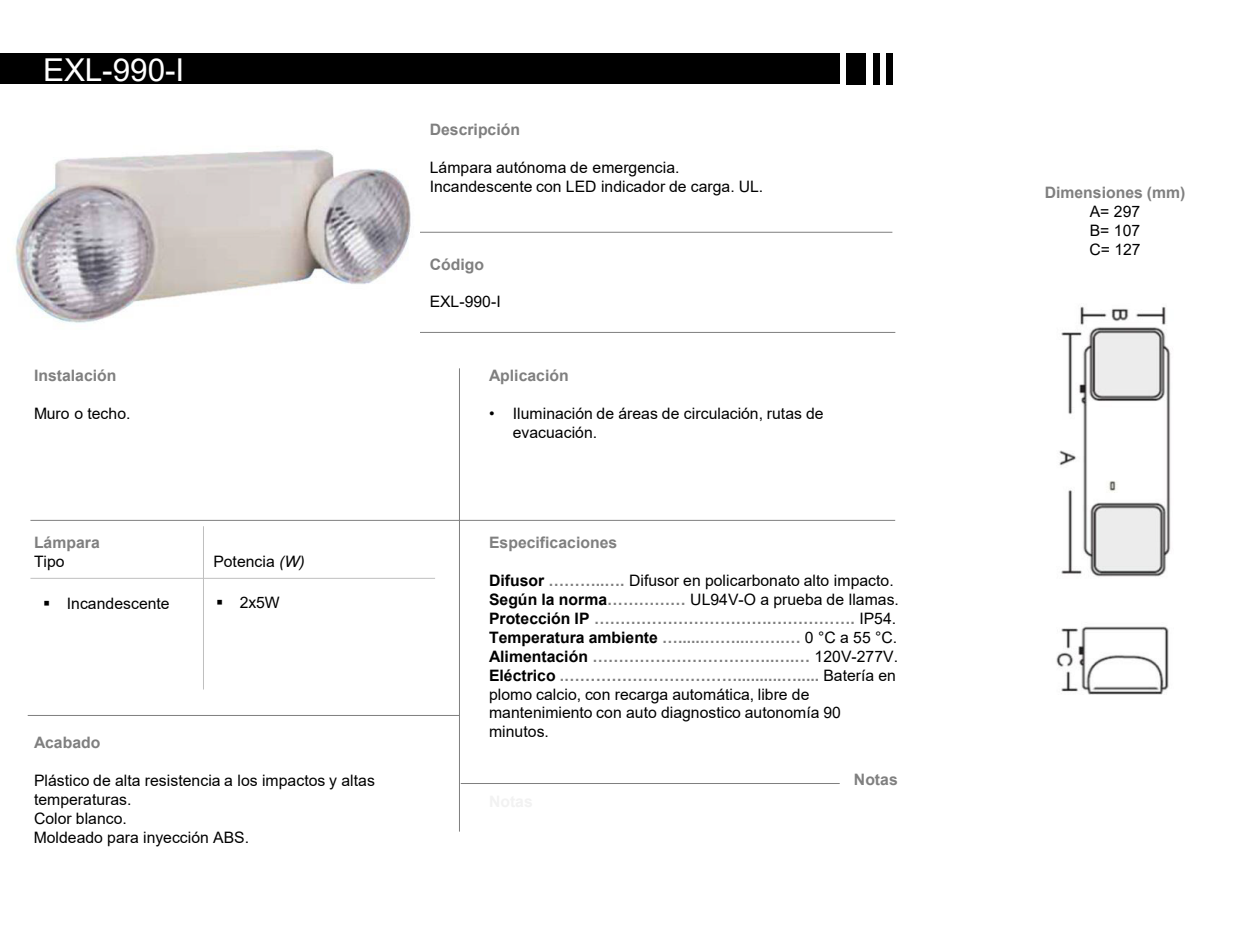
<style>
.page{position:relative;width:1260px;height:945px;background:#fff}
.page>*{position:absolute;margin:0;border:0;box-sizing:border-box;transform-origin:0 0}
.t1{font:31.5px "Arial";color:#fff}
.t2{font:15.75px/18.9px "Arial";color:#000}
.t3{font:700 15.75px "Arial";color:#7f7f7f}
.s1{font-style:italic}
.s2{font-weight:700}
.s3{font-weight:700;color:#7f7f7f}
</style>
<div class="page">
<div style="left:0;top:53px;width:840px;height:31px;background:#000"></div>
<div style="left:847px;top:53px;width:19px;height:31px;background:#000"></div>
<div style="left:873px;top:53px;width:6px;height:31px;background:#000"></div>
<div style="left:886px;top:53px;width:6px;height:31px;background:#000"></div>
<hr style="left:417px;top:232px;width:475px;height:1px;background:#7f7f7f">
<hr style="left:420px;top:332px;width:475px;height:1px;background:#7f7f7f">
<hr style="left:459px;top:368px;width:1px;height:464px;background:#7f7f7f">
<hr style="left:30px;top:520px;width:865px;height:1px;background:#7f7f7f">
<hr style="left:203px;top:526px;width:1px;height:164px;background:#bfbfbf">
<hr style="left:30px;top:578px;width:405px;height:1px;background:#bfbfbf">
<hr style="left:28px;top:715px;width:431px;height:1px;background:#7f7f7f">
<hr style="left:461px;top:783px;width:379px;height:1px;background:#7f7f7f">
<img style="left:14px;top:149px;width:406px;height:174px">
<img style="left:1056px;top:306px;width:115px;height:389px">
<h1 class="t1" style="left:43px;top:48px;width:143px">EXL-990-I</h1>
<p class="t3" style="left:34px;top:364px;width:84px">Instalación</p>
<p class="t2" style="left:34px;top:404px;width:98px">Muro o techo.</p>
<p class="t3" style="left:34px;top:531px;width:67px">Lámpara</p>
<p class="t2" style="left:34px;top:552px;width:32px">Tipo</p>
<p class="t2" style="left:213px;top:552px;width:93px">Potencia <span class="s1">(W)</span></p>
<p class="t2" style="left:43px;top:594px;width:128px">▪ Incandescente</p>
<p class="t2" style="left:216px;top:592px;width:65px">▪ 2x5W</p>
<p class="t3" style="left:34px;top:732px;width:68px">Acabado</p>
<p class="t2" style="left:34px;top:771px;width:342px">Plástico de alta resistencia a los impactos y altas temperaturas.<br>Color blanco.<br>Moldeado para inyección ABS.</p>
<p class="t3" style="left:430px;top:119px;width:92px">Descripción</p>
<p class="t2" style="left:430px;top:158px;width:335px">Lámpara autónoma de emergencia.<br>Incandescente con LED indicador de carga. UL.</p>
<p class="t3" style="left:430px;top:253px;width:56px">Código</p>
<p class="t2" style="left:430px;top:292px;width:73px">EXL-990-I</p>
<p class="t3" style="left:489px;top:364px;width:81px">Aplicación</p>
<p class="t2" style="left:513px;top:404px;width:312px;text-indent:-24px">• Iluminación de áreas de circulación, rutas de evacuación.</p>
<p class="t3" style="left:489px;top:532px;width:130px">Especificaciones</p>
<p class="t2" style="left:489px;top:571px;width:411px"><span class="s2">Difusor</span> <span class="s3">………..….</span> Difusor en policarbonato alto impacto.<br><span class="s2">Según la norma</span><span class="s3">……………</span> UL94V-O a prueba de llamas.<br><span class="s2">Protección IP</span> <span class="s3">…………………………….…………….</span> IP54.<br><span class="s2">Temperatura ambiente</span> <span class="s3">…......……...…….…</span> 0 °C a 55 °C.<br><span class="s2">Alimentación</span> <span class="s3">……………………………..….…</span> 120V-277V.<br><span class="s2">Eléctrico</span> <span class="s3">.……………………………..........….....</span> Batería en plomo calcio, con recarga automática, libre de mantenimiento con auto diagnostico autonomía 90 minutos.</p>
<p class="t3" style="left:854px;top:769px;width:45px">Notas</p>
<p class="t3" style="left:1045px;top:181px;width:142px">Dimensiones (mm)</p>
<p class="t2" style="left:1089px;top:202px;width:53px;text-align:justify">A= 297<br>B= 107<br>C= 127</p>
</div>
